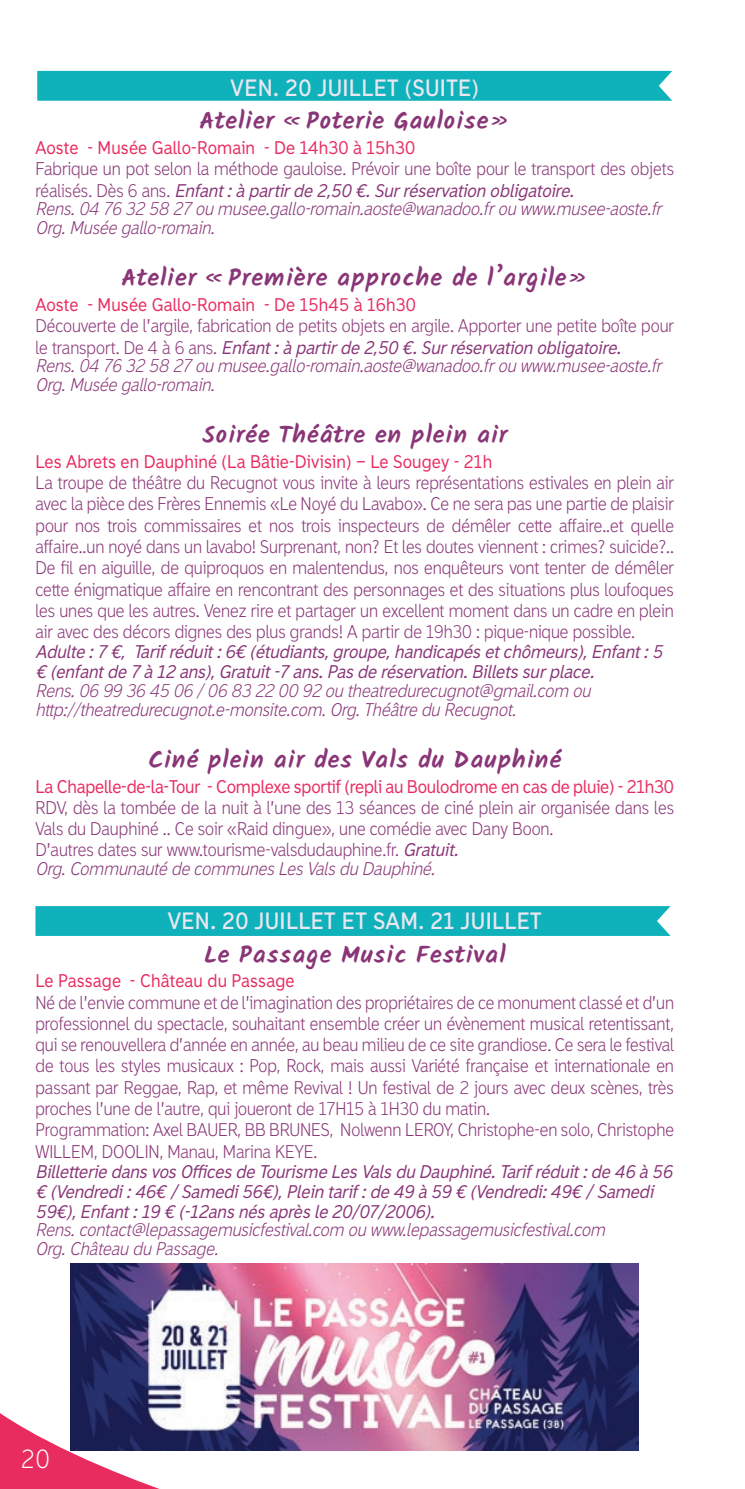
<style>
.page{position:relative;width:745px;height:1489px;background:#fff}
.page>*{position:absolute;margin:0;border:0;box-sizing:border-box;transform-origin:0 0}
.t1{font:700 25px "Kalam";letter-spacing:.05em;color:#893577}
.t2{font:300 25px "Madras";color:#fff}
.t3{font:700 22.5px "Madras";letter-spacing:.02em;color:#ebe7f2}
.t4{font:300 17.5px/21.2px "Madras";color:#893577}
.t5{font:italic 300 17.5px/18.8px "Madras";color:#893577}
.t6{font:italic 17.5px/20px "Madras";color:#893577}
.t7{font:17.5px "Madras";letter-spacing:.01em;color:#e92c5f}
.t8{font:17.5px "Madras";letter-spacing:-.01em;color:#e92c5f}
.s1{font-weight:400;font-style:italic}
</style>
<div class="page">
<div style="left:37px;top:71px;width:634px;height:30px;background:#0fb2ba"></div>
<div style="left:35px;top:906px;width:635px;height:29px;background:#0fb2ba"></div>
<svg style="left:0;top:1384px;width:272px;height:104px"></svg>
<img style="left:71px;top:1263px;width:567px;height:187px">
<p class="t3" style="left:230px;top:74px;width:249px">VEN. 20 JUILLET (SUITE)</p>
<h1 class="t1" style="left:199px;top:106px;width:312px">Atelier « Poterie Gauloise»</h1>
<p class="t7" style="left:35px;top:137px;width:381px">Aoste - Musée Gallo-Romain - De 14h30 à 15h30</p>
<p class="t4" style="left:35px;top:158px;width:639px">Fabrique un pot selon la méthode gauloise. Prévoir une boîte pour le transport des objets réalisés. Dès 6 ans. <span class="s1">Enfant : à partir de 2,50 €. Sur réservation obligatoire.</span></p>
<p class="t5" style="left:35px;top:199px;width:627px">Rens. 04 76 32 58 27 ou musee.gallo-romain.aoste@wanadoo.fr ou www.musee-aoste.fr<br>Org. Musée gallo-romain.</p>
<h1 class="t1" style="left:121px;top:263px;width:468px">Atelier « Première approche de l’argile»</h1>
<p class="t7" style="left:35px;top:294px;width:382px">Aoste - Musée Gallo-Romain - De 15h45 à 16h30</p>
<p class="t4" style="left:35px;top:315px;width:639px">Découverte de l’argile, fabrication de petits objets en argile. Apporter une petite boîte pour le transport. De 4 à 6 ans. <span class="s1">Enfant : à partir de 2,50 €. Sur réservation obligatoire.</span></p>
<p class="t5" style="left:35px;top:356px;width:627px">Rens. 04 76 32 58 27 ou musee.gallo-romain.aoste@wanadoo.fr ou www.musee-aoste.fr<br>Org. Musée gallo-romain.</p>
<h1 class="t1" style="left:202px;top:420px;width:306px">Soirée Théâtre en plein air</h1>
<p class="t7" style="left:35px;top:451px;width:458px">Les Abrets en Dauphiné (La Bâtie-Divisin) – Le Sougey - 21h</p>
<p class="t4" style="left:35px;top:472px;width:639px;text-align:justify">La troupe de théâtre du Recugnot vous invite à leurs représentations estivales en plein air avec la pièce des Frères Ennemis «Le Noyé du Lavabo». Ce ne sera pas une partie de plaisir pour nos trois commissaires et nos trois inspecteurs de démêler cette affaire..et quelle affaire..un noyé dans un lavabo! Surprenant, non? Et les doutes viennent : crimes? suicide?..<br>De fil en aiguille, de quiproquos en malentendus, nos enquêteurs vont tenter de démêler cette énigmatique affaire en rencontrant des personnages et des situations plus loufoques les unes que les autres. Venez rire et partager un excellent moment dans un cadre en plein air avec des décors dignes des plus grands! A partir de 19h30 : pique-nique possible.</p>
<p class="t6" style="left:35px;top:641px;width:628px">Adulte : 7 €, Tarif réduit : 6€ (étudiants, groupe, handicapés et chômeurs), Enfant : 5 € (enfant de 7 à 12 ans), Gratuit -7 ans. Pas de réservation. Billets sur place.</p>
<p class="t5" style="left:35px;top:681px;width:556px">Rens. 06 99 36 45 06 / 06 83 22 00 92 ou theatredurecugnot@gmail.com ou http://theatredurecugnot.e-monsite.com. Org. Théâtre du Recugnot.</p>
<h1 class="t1" style="left:148px;top:744px;width:414px">Ciné plein air des Vals du Dauphiné</h1>
<p class="t8" style="left:35px;top:775px;width:639px">La Chapelle-de-la-Tour - Complexe sportif (repli au Boulodrome en cas de pluie) - 21h30</p>
<p class="t4" style="left:35px;top:796px;width:639px">RDV, dès la tombée de la nuit à l’une des 13 séances de ciné plein air organisée dans les<br>Vals du Dauphiné .. Ce soir «Raid dingue», une comédie avec Dany Boon.<br>D’autres dates sur www.tourisme-valsdudauphine.fr. <span class="s1">Gratuit.</span></p>
<p class="t5" style="left:35px;top:859px;width:400px">Org. Communauté de communes Les Vals du Dauphiné.</p>
<p class="t3" style="left:168px;top:907px;width:375px">VEN. 20 JUILLET ET SAM. 21 JUILLET</p>
<h1 class="t1" style="left:204px;top:939px;width:302px">Le Passage Music Festival</h1>
<p class="t7" style="left:35px;top:970px;width:260px">Le Passage - Château du Passage</p>
<p class="t4" style="left:35px;top:991px;width:639px">Né de l’envie commune et de l’imagination des propriétaires de ce monument classé et d’un professionnel du spectacle, souhaitant ensemble créer un évènement musical retentissant, qui se renouvellera d’année en année, au beau milieu de ce site grandiose. Ce sera le festival de tous les styles musicaux : Pop, Rock, mais aussi Variété française et internationale en passant par Reggae, Rap, et même Revival ! Un festival de 2 jours avec deux scènes, très proches l’une de l’autre, qui joueront de 17H15 à 1H30 du matin.<br>Programmation: Axel BAUER, BB BRUNES, Nolwenn LEROY, Christophe-en solo, Christophe WILLEM, DOOLIN, Manau, Marina KEYE.</p>
<p class="t6" style="left:35px;top:1160px;width:638px">Billetterie dans vos Offices de Tourisme Les Vals du Dauphiné. Tarif réduit : de 46 à 56 € (Vendredi : 46€ / Samedi 56€), Plein tarif : de 49 à 59 € (Vendredi: 49€ / Samedi<br>59€), Enfant : 19 € (-12ans nés après le 20/07/2006).</p>
<p class="t5" style="left:35px;top:1220px;width:570px">Rens. contact@lepassagemusicfestival.com ou www.lepassagemusicfestival.com<br>Org. Château du Passage.</p>
<h1 class="t2" style="left:21px;top:1443px;width:30px">20</h1>
</div>
